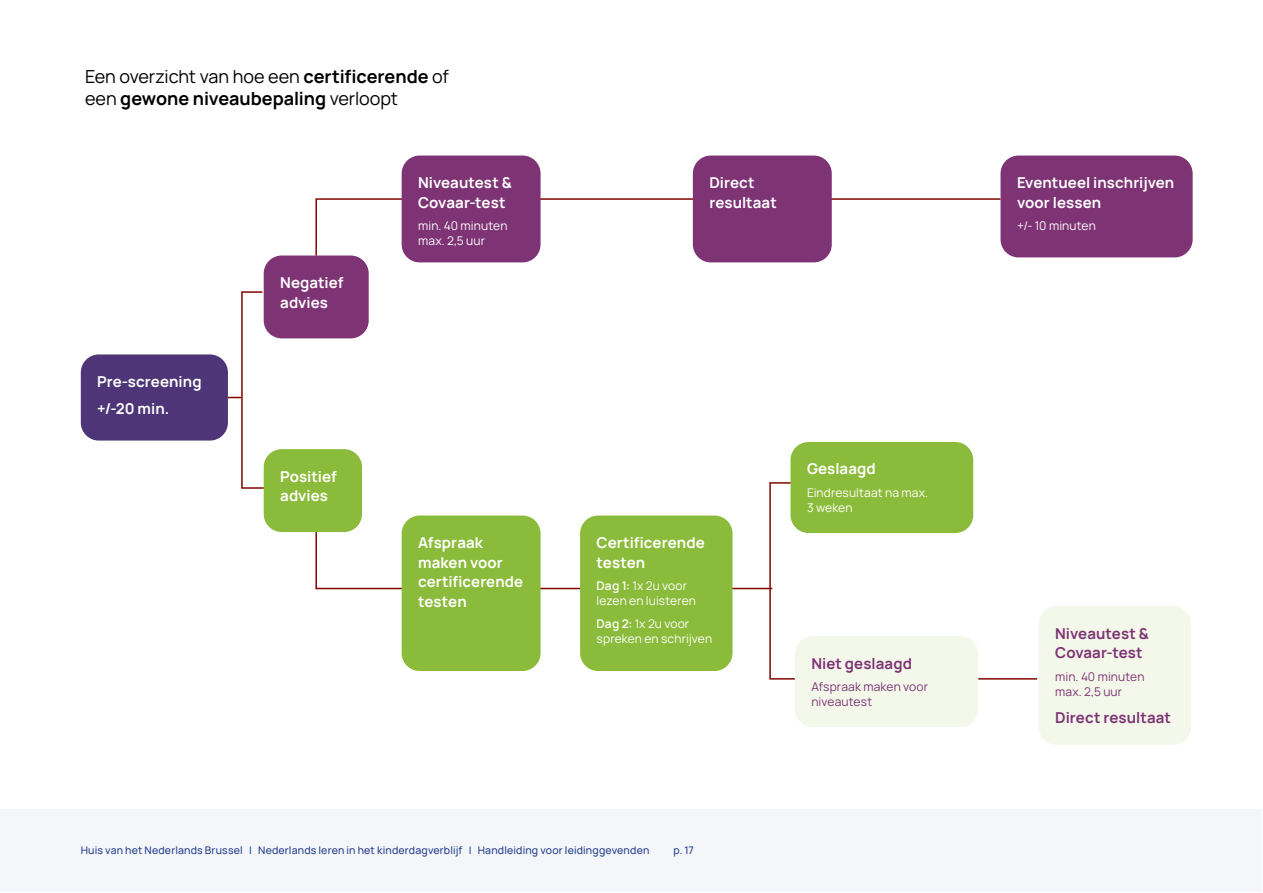
<style>
.page{position:relative;width:1263px;height:893px;background:#fff}
.page>*{position:absolute;margin:0;border:0;box-sizing:border-box;transform-origin:0 0}
.t1{font:18px/22.5px "Manrope";letter-spacing:-.005em;color:#000}
.t2{font:700 15px/19.5px "Manrope";letter-spacing:.005em;color:#fff}
.t3{font:700 15px/19.5px "Manrope";letter-spacing:.005em;color:#7d3374}
.t4{font:12px/15px "Manrope";letter-spacing:.01em;color:#fff}
.t5{font:12px/15px "Manrope";letter-spacing:.015em;color:#7d3374}
.t6{font:500 10.5px "Manrope";letter-spacing:.015em;color:#25408f}
.s1{font-weight:700}
.s2{font-weight:600}
</style>
<div class="page">
<div style="left:81px;top:354px;width:147px;height:87px;background:#4d3577;border-radius:18px"></div>
<div style="left:264px;top:256px;width:105px;height:82px;background:#7d3374;border-radius:18px"></div>
<div style="left:790px;top:442px;width:183px;height:91px;background:#8bbb3a;border-radius:18px"></div>
<div style="left:264px;top:449px;width:98px;height:83px;background:#8bbb3a;border-radius:18px"></div>
<svg style="left:228px;top:291px;width:37px;height:198px"></svg>
<svg style="left:769px;top:481px;width:269px;height:199px"></svg>
<svg style="left:315px;top:198px;width:685px;height:59px"></svg>
<svg style="left:315px;top:530px;width:459px;height:60px"></svg>
<div style="left:402px;top:156px;width:139px;height:106px;background:#7d3374;border-radius:18px"></div>
<div style="left:693px;top:156px;width:139px;height:106px;background:#7d3374;border-radius:18px"></div>
<div style="left:1000px;top:156px;width:192px;height:101px;background:#7d3374;border-radius:18px"></div>
<div style="left:580px;top:515px;width:152px;height:156px;background:#8bbb3a;border-radius:18px"></div>
<div style="left:402px;top:515px;width:139px;height:156px;background:#8bbb3a;border-radius:18px"></div>
<div style="left:1039px;top:606px;width:152px;height:139px;background:#f4f8eb;border-radius:18px"></div>
<div style="left:795px;top:636px;width:183px;height:91px;background:#f4f8eb;border-radius:18px"></div>
<div style="left:1px;top:809px;width:1261px;height:83px;background:#f4f6f9"></div>
<p class="t1" style="left:85px;top:64px;width:365px">Een overzicht van hoe een <span class="s1">certificerende</span> of een <span class="s1">gewone niveaubepaling</span> verloopt</p>
<p class="t2" style="left:97px;top:367px;width:106px;line-height:27px">Pre-screening +/-20 min.</p>
<p class="t2" style="left:280px;top:272px;width:65px">Negatief advies</p>
<p class="t2" style="left:280px;top:466px;width:58px">Positief advies</p>
<p class="t2" style="left:418px;top:172px;width:95px">Niveautest &amp;<br>Covaar-test</p>
<p class="t4" style="left:418px;top:218px;width:91px">min. 40 minuten max. 2,5 uur</p>
<p class="t2" style="left:418px;top:532px;width:106px">Afspraak maken voor certificerende testen</p>
<p class="t2" style="left:709px;top:172px;width:69px">Direct resultaat</p>
<p class="t2" style="left:1017px;top:172px;width:159px">Eventueel inschrijven voor lessen</p>
<p class="t4" style="left:1017px;top:218px;width:80px">+/- 10 minuten</p>
<p class="t2" style="left:597px;top:532px;width:110px">Certificerende testen</p>
<p class="t4" style="left:597px;top:578px;width:101px"><span class="s2">Dag 1:</span> 1x 2u voor lezen en luisteren</p>
<p class="t4" style="left:597px;top:615px;width:117px"><span class="s2">Dag 2:</span> 1x 2u voor spreken en schrijven</p>
<p class="t2" style="left:807px;top:459px;width:70px">Geslaagd</p>
<p class="t4" style="left:807px;top:485px;width:123px">Eindresultaat na max.<br>3 weken</p>
<p class="t3" style="left:811px;top:653px;width:102px">Niet geslaagd</p>
<p class="t5" style="left:811px;top:679px;width:118px">Afspraak maken voor niveautest</p>
<p class="t3" style="left:1055px;top:623px;width:95px">Niveautest &amp;<br>Covaar-test</p>
<p class="t5" style="left:1055px;top:668px;width:91px">min. 40 minuten max. 2,5 uur</p>
<p class="t3" style="left:1055px;top:707px;width:117px">Direct resultaat</p>
<p class="t6" style="left:81px;top:843px;width:570px">Huis van het Nederlands Brussel | Nederlands leren in het kinderdagverblijf | Handleiding voor leidinggevenden</p>
<p class="t6" style="left:673px;top:843px;width:22px">p. 17</p>
</div>
